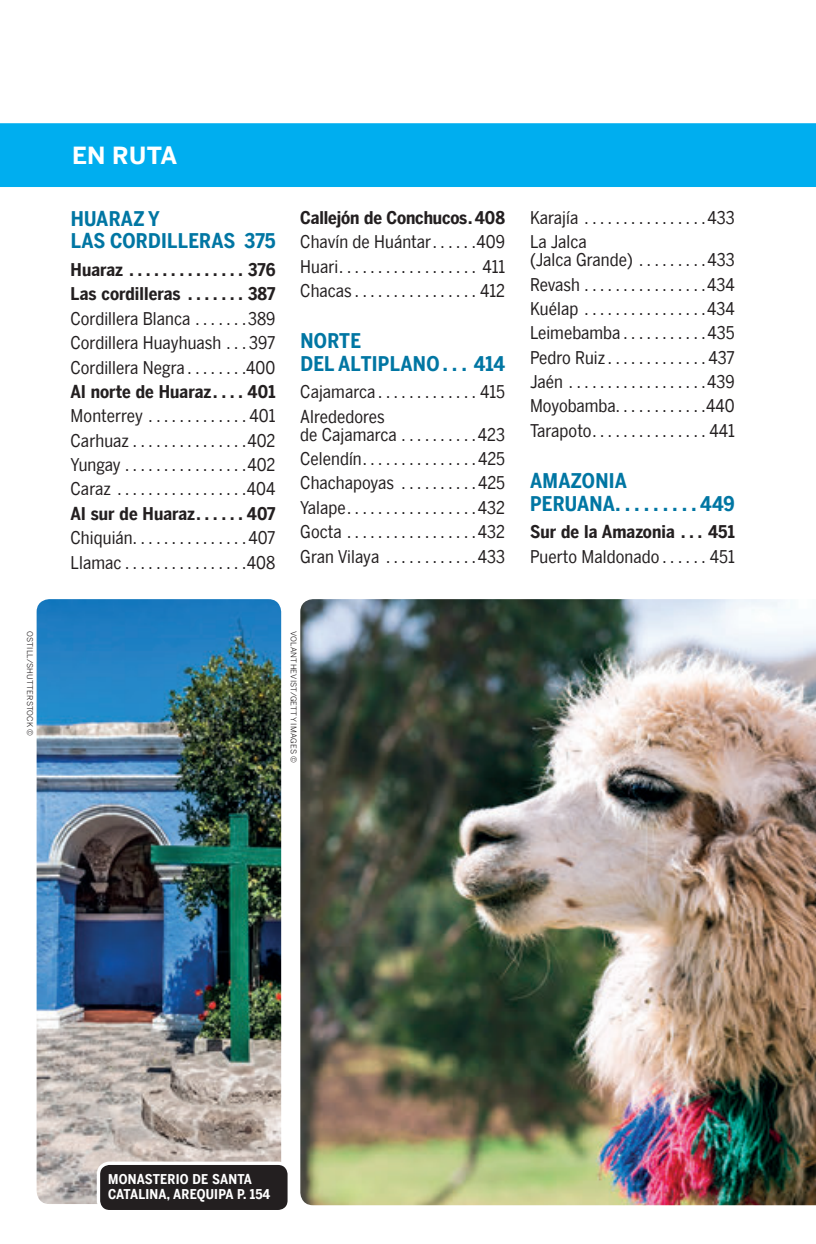
<style>
.page{position:relative;width:816px;height:1244px;background:#fff}
.page>*{position:absolute;margin:0;border:0;box-sizing:border-box;transform-origin:0 0}
.t1{font:700 23.62px "LP Benton Sans";letter-spacing:.01em;color:#fff}
.Contents_-_OTR_-_H1{font:700 20.25px/22.5px "LP Benton Sans Cond";letter-spacing:.01em;color:#0076a3}
.Contents_-_OTR_-_H3{font:17.55px/18px "LP Benton Sans Cond";letter-spacing:.005em;color:#231f20}
.Contents_-_OTR_-_H2{font:700 17.55px "LP Benton Sans Cond";letter-spacing:.005em;color:#231f20}
.Caption_-_Contents{font:700 13.5px/15.8px "LP Benton Sans Cond";letter-spacing:.015em;color:#fff}
.Credit{font:7.88px "LP Benton Sans";letter-spacing:.025em;color:#231f20}
</style>
<div class="page">
<div style="left:0;top:123px;width:816px;height:64px;background:#00aeef"></div>
<img style="left:37px;top:599px;width:244px;height:605px">
<div style="left:98px;top:1163px;width:191px;height:48px;background:#231f20;border-radius:11px"></div>
<div style="left:97px;top:1161px;width:194px;height:52px;border:3px solid #fff;border-radius:11px"></div>
<img style="left:300px;top:599px;width:516px;height:606px">
<p class="Credit" style="left:35px;top:631px;width:106px;rotate:90deg">OSTILL/SHUTTERSTOCK ©</p>
<p class="t1" style="left:72px;top:139px;width:107px">EN RUTA</p>
<p class="Contents_-_OTR_-_H1" style="left:71px;top:207px;width:206px">HUARAZ Y<br>LAS CORDILLERAS 375</p>
<p class="Contents_-_OTR_-_H2" style="left:71px;top:257px;width:206px">Huaraz . . . . . . . . . . . . . . 376</p>
<p class="Contents_-_OTR_-_H2" style="left:71px;top:281px;width:206px">Las cordilleras . . . . . . . 387</p>
<p class="Contents_-_OTR_-_H3" style="left:71px;top:309px;width:206px">Cordillera Blanca . . . . . . 389</p>
<p class="Contents_-_OTR_-_H3" style="left:71px;top:334px;width:206px">Cordillera Huayhuash . . 397</p>
<p class="Contents_-_OTR_-_H3" style="left:71px;top:358px;width:206px">Cordillera Negra . . . . . . . 400</p>
<p class="Contents_-_OTR_-_H2" style="left:71px;top:379px;width:206px">Al norte de Huaraz . . . . 401</p>
<p class="Contents_-_OTR_-_H3" style="left:71px;top:407px;width:206px">Monterrey . . . . . . . . . . . . 401</p>
<p class="Contents_-_OTR_-_H3" style="left:71px;top:431px;width:206px">Carhuaz . . . . . . . . . . . . . . 402</p>
<p class="Contents_-_OTR_-_H3" style="left:71px;top:456px;width:206px">Yungay . . . . . . . . . . . . . . . 402</p>
<p class="Contents_-_OTR_-_H3" style="left:71px;top:480px;width:206px">Caraz . . . . . . . . . . . . . . . . 404</p>
<p class="Contents_-_OTR_-_H2" style="left:71px;top:501px;width:206px">Al sur de Huaraz . . . . . . 407</p>
<p class="Contents_-_OTR_-_H3" style="left:71px;top:529px;width:206px">Chiquián . . . . . . . . . . . . . . 407</p>
<p class="Contents_-_OTR_-_H3" style="left:71px;top:553px;width:206px">Llamac . . . . . . . . . . . . . . . 408</p>
<p class="Contents_-_OTR_-_H2" style="left:300px;top:205px;width:206px">Callejón de Conchucos. 408</p>
<p class="Contents_-_OTR_-_H3" style="left:300px;top:233px;width:206px">Chavín de Huántar . . . . . 409</p>
<p class="Contents_-_OTR_-_H3" style="left:300px;top:257px;width:206px">Huari . . . . . . . . . . . . . . . . . . 411</p>
<p class="Contents_-_OTR_-_H3" style="left:300px;top:281px;width:206px">Chacas . . . . . . . . . . . . . . . . 412</p>
<p class="Contents_-_OTR_-_H1" style="left:300px;top:329px;width:206px">NORTE<br>DEL ALTIPLANO . . . 414</p>
<p class="Contents_-_OTR_-_H3" style="left:300px;top:383px;width:206px">Cajamarca . . . . . . . . . . . . . 415</p>
<p class="Contents_-_OTR_-_H3" style="left:300px;top:407px;width:206px">Alrededores<br>de Cajamarca . . . . . . . . . 423</p>
<p class="Contents_-_OTR_-_H3" style="left:300px;top:449px;width:206px">Celendín . . . . . . . . . . . . . . 425</p>
<p class="Contents_-_OTR_-_H3" style="left:300px;top:474px;width:206px">Chachapoyas . . . . . . . . . 425</p>
<p class="Contents_-_OTR_-_H3" style="left:300px;top:498px;width:206px">Yalape . . . . . . . . . . . . . . . . 432</p>
<p class="Contents_-_OTR_-_H3" style="left:300px;top:523px;width:206px">Gocta . . . . . . . . . . . . . . . . 432</p>
<p class="Contents_-_OTR_-_H3" style="left:300px;top:547px;width:206px">Gran Vilaya . . . . . . . . . . . 433</p>
<p class="Credit" style="left:299px;top:631px;width:133px;rotate:90deg">VOLANTHEVIST/GETTY IMAGES ©</p>
<p class="Contents_-_OTR_-_H3" style="left:530px;top:208px;width:206px">Karajía . . . . . . . . . . . . . . . 433</p>
<p class="Contents_-_OTR_-_H3" style="left:530px;top:233px;width:206px">La Jalca<br>(Jalca Grande) . . . . . . . . 433</p>
<p class="Contents_-_OTR_-_H3" style="left:530px;top:275px;width:206px">Revash . . . . . . . . . . . . . . . 434</p>
<p class="Contents_-_OTR_-_H3" style="left:530px;top:299px;width:206px">Kuélap . . . . . . . . . . . . . . . 434</p>
<p class="Contents_-_OTR_-_H3" style="left:530px;top:324px;width:206px">Leimebamba . . . . . . . . . . 435</p>
<p class="Contents_-_OTR_-_H3" style="left:530px;top:348px;width:206px">Pedro Ruiz . . . . . . . . . . . . 437</p>
<p class="Contents_-_OTR_-_H3" style="left:530px;top:373px;width:206px">Jaén . . . . . . . . . . . . . . . . . 439</p>
<p class="Contents_-_OTR_-_H3" style="left:530px;top:397px;width:206px">Moyobamba. . . . . . . . . . . .440</p>
<p class="Contents_-_OTR_-_H3" style="left:530px;top:421px;width:206px">Tarapoto . . . . . . . . . . . . . . . 441</p>
<p class="Contents_-_OTR_-_H1" style="left:530px;top:469px;width:206px">AMAZONIA<br>PERUANA . . . . . . . . 449</p>
<p class="Contents_-_OTR_-_H2" style="left:530px;top:519px;width:206px">Sur de la Amazonia . . . 451</p>
<p class="Contents_-_OTR_-_H3" style="left:530px;top:547px;width:206px">Puerto Maldonado . . . . . . 451</p>
<p class="Caption_-_Contents" style="left:108px;top:1170px;width:164px">MONASTERIO DE SANTA<br>CATALINA, AREQUIPA P. 154</p>
</div>
